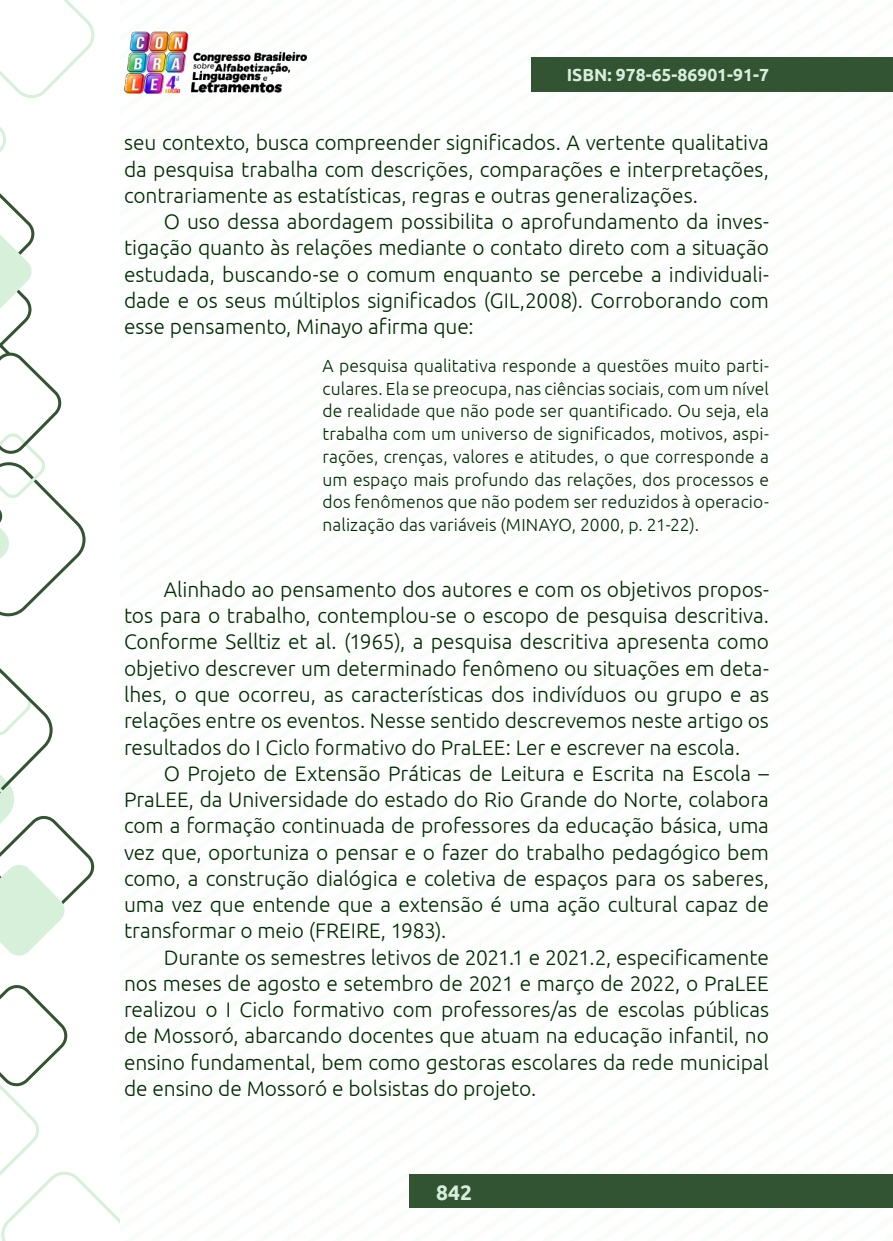
<style>
.page{position:relative;width:893px;height:1241px;background:#fff}
.page>*{position:absolute;margin:0;border:0;box-sizing:border-box;transform-origin:0 0}
._8_CORPO{font:300 21px/26.2px "Ubuntu";letter-spacing:-.005em;color:#002b00;text-align:justify}
.t1{font:700 21px "Ubuntu";color:#d6efda}
._12_CITACAO{font:300 17.5px/22.8px "Ubuntu";letter-spacing:.005em;color:#002b00;text-align:justify}
.t2{font:700 17.5px "Ubuntu";color:#d6efda}
</style>
<div class="page">
<img style="left:124px;top:31px;width:182px;height:62px">
<div style="left:532px;top:57px;width:361px;height:35px;background:#335433"></div>
<div style="left:410px;top:1174px;width:483px;height:33px;background:#335433"></div>
<svg style="left:0;top:985px;width:119px;height:255px"></svg>
<svg style="left:0;top:0;width:94px;height:616px"></svg>
<svg style="left:0;top:668px;width:94px;height:288px"></svg>
<p class="t2" style="left:567px;top:64px;width:204px">ISBN: 978-65-86901-91-7</p>
<p class="_8_CORPO" style="left:124px;top:129px;width:646px">seu contexto, busca compreender significados. A vertente qualitativa da pesquisa trabalha com descrições, comparações e interpretações, contrariamente as estatísticas, regras e outras generalizações.</p>
<p class="_8_CORPO" style="left:124px;top:208px;width:646px;text-indent:40px">O uso dessa abordagem possibilita o aprofundamento da inves&shy;tigação quanto às relações mediante o contato direto com a situação estudada, buscando-se o comum enquanto se percebe a individuali&shy;dade e os seus múltiplos significados (GIL,2008). Corroborando com esse pensamento, Minayo afirma que:</p>
<p class="_12_CITACAO" style="left:322px;top:354px;width:448px">A pesquisa qualitativa responde a questões muito parti&shy;culares. Ela se preocupa, nas ciências sociais, com um nível de realidade que não pode ser quantificado. Ou seja, ela trabalha com um universo de significados, motivos, aspi&shy;rações, crenças, valores e atitudes, o que corresponde a um espaço mais profundo das relações, dos processos e dos fenômenos que não podem ser reduzidos à operacio&shy;nalização das variáveis (MINAYO, 2000, p. 21-22).</p>
<p class="_8_CORPO" style="left:124px;top:575px;width:646px;text-indent:40px">Alinhado ao pensamento dos autores e com os objetivos propos&shy;tos para o trabalho, contemplou-se o escopo de pesquisa descritiva.<br>Conforme Selltiz et al. (1965), a pesquisa descritiva apresenta como objetivo descrever um determinado fenômeno ou situações em deta&shy;lhes, o que ocorreu, as características dos indivíduos ou grupo e as relações entre os eventos. Nesse sentido descrevemos neste artigo os resultados do I Ciclo formativo do PraLEE: Ler e escrever na escola.</p>
<p class="_8_CORPO" style="left:124px;top:759px;width:646px;text-indent:40px">O Projeto de Extensão Práticas de Leitura e Escrita na Escola – PraLEE, da Universidade do estado do Rio Grande do Norte, colabora com a formação continuada de professores da educação básica, uma vez que, oportuniza o pensar e o fazer do trabalho pedagógico bem como, a construção dialógica e coletiva de espaços para os saberes, uma vez que entende que a extensão é uma ação cultural capaz de transformar o meio (FREIRE, 1983).</p>
<p class="_8_CORPO" style="left:124px;top:943px;width:646px;text-indent:40px">Durante os semestres letivos de 2021.1 e 2021.2, especificamente nos meses de agosto e setembro de 2021 e março de 2022, o PraLEE realizou o I Ciclo formativo com professores/as de escolas públicas de Mossoró, abarcando docentes que atuam na educação infantil, no ensino fundamental, bem como gestoras escolares da rede municipal de ensino de Mossoró e bolsistas do projeto.</p>
<p class="t1" style="left:436px;top:1178px;width:37px">842</p>
</div>
